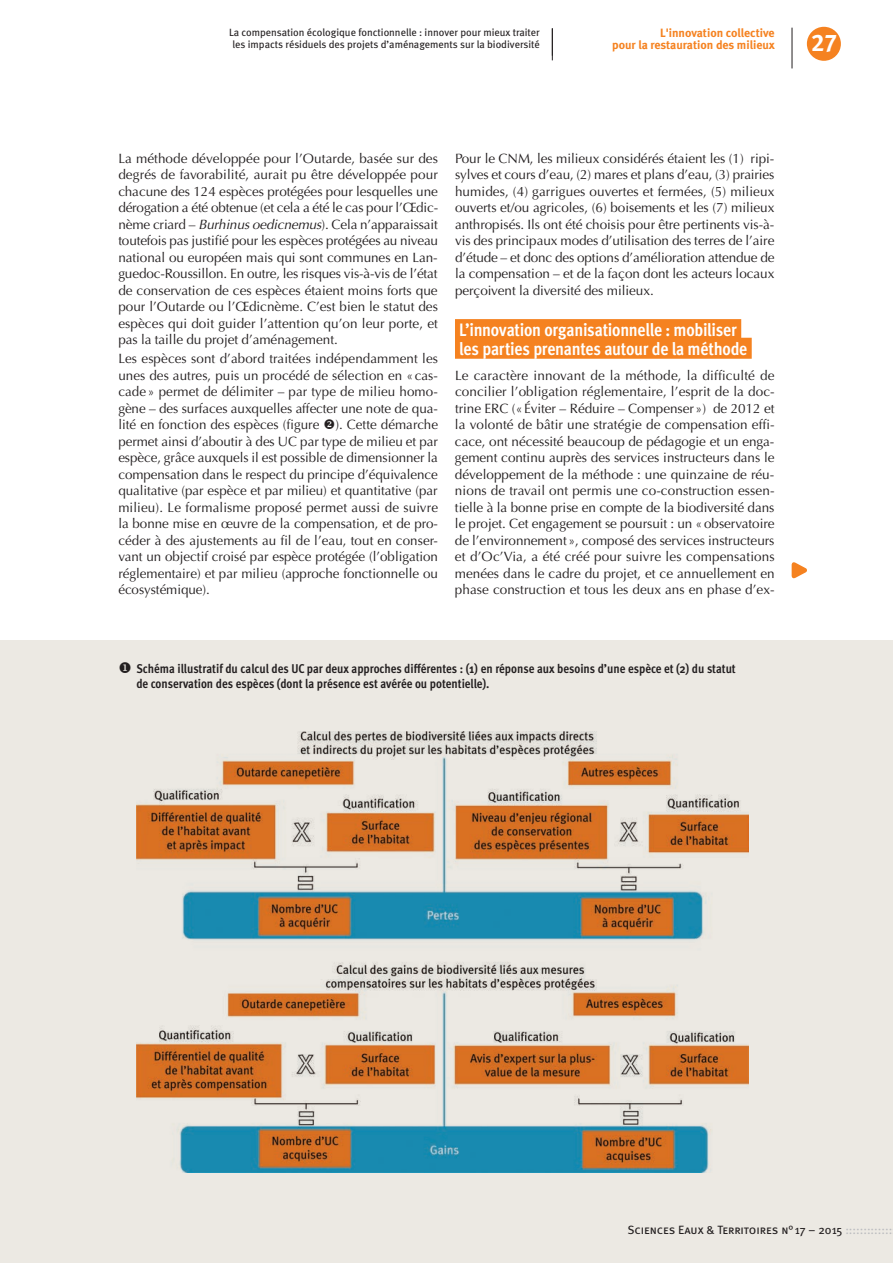
<style>
.page{position:relative;width:893px;height:1263px;background:#fff}
.page>*{position:absolute;margin:0;border:0;box-sizing:border-box;transform-origin:0 0}
.t1{font:24px "Meta Bold Caps Expert";color:#fff}
.t2{font:700 18px/18.6px "Meta Cond OT";letter-spacing:-.015em;color:#fff}
.t3{font:13.5px/16.5px "Optima";color:#231f20;text-align:justify}
.t4{font:700 12.75px/15px "Meta Cond OT";color:#231f20}
.t5{font:700 12px/12px "Meta";color:#f58220;text-align:right}
.t6{font:12px "Meta Book Caps";letter-spacing:-.005em;color:#231f20}
.t7{font:10.5px/12px "Meta Book LF";color:#231f20;text-align:center}
.s1{font-style:italic}
.s2{color:#bcbdc0}
</style>
<div class="page">
<svg style="left:791px;top:562px;width:16px;height:17px"></svg>
<div style="left:0;top:640px;width:893px;height:623px;background:#ece9e3"></div>
<div style="left:455px;top:319px;width:286px;height:21px;background:#f58220"></div>
<div style="left:455px;top:338px;width:297px;height:21px;background:#f58220"></div>
<img style="left:136px;top:731px;width:612px;height:441px">
<hr style="left:552px;top:28px;width:1px;height:32px;background:#231f20">
<div style="left:807px;top:27px;width:34px;height:34px;background:#f58220;border-radius:50%"></div>
<hr style="left:792px;top:28px;width:1px;height:40px;background:#231f20">
<p class="t7" style="left:229px;top:26px;width:312px">La compensation écologique fonctionnelle : innover pour mieux traiter les impacts résiduels des projets d’aménagements sur la biodiversité</p>
<p class="t5" style="left:612px;top:27px;width:164px">L'innovation collective<br>pour la restauration des milieux</p>
<h1 class="t1" style="left:811px;top:28px;width:27px">27</h1>
<p class="t3" style="left:118px;top:150px;width:321px">La méthode développée pour l’Outarde, basée sur des degrés de favorabilité, aurait pu être développée pour chacune des 124 espèces protégées pour lesquelles une dérogation a été obtenue (et cela a été le cas pour l’Œdic&shy;nème criard – <span class="s1">Burhinus oedicnemus</span>). Cela n’apparaissait toutefois pas justifié pour les espèces protégées au niveau national ou européen mais qui sont communes en Lan&shy;guedoc-Roussillon. En outre, les risques vis-à-vis de l’état de conservation de ces espèces étaient moins forts que pour l’Outarde ou l’Œdicnème. C’est bien le statut des espèces qui doit guider l’attention qu’on leur porte, et pas la taille du projet d’aménagement.</p>
<p class="t3" style="left:118px;top:350px;width:321px">Les espèces sont d’abord traitées indépendamment les unes des autres, puis un procédé de sélection en «cas&shy;cade » permet de délimiter – par type de milieu homo&shy;gène – des surfaces auxquelles affecter une note de qua&shy;lité en fonction des espèces (figure ❖). Cette démarche permet ainsi d’aboutir à des UC par type de milieu et par espèce, grâce auxquels il est possible de dimensionner la compensation dans le respect du principe d’équivalence qualitative (par espèce et par milieu) et quantitative (par milieu). Le formalisme proposé permet aussi de suivre la bonne mise en œuvre de la compensation, et de pro&shy;céder à des ajustements au fil de l’eau, tout en conser&shy;vant un objectif croisé par espèce protégée (l’obligation réglementaire) et par milieu (approche fonctionnelle ou écosystémique).</p>
<p class="t3" style="left:455px;top:150px;width:321px">Pour le CNM, les milieux considérés étaient les (1) ripi&shy;sylves et cours d’eau, (2) mares et plans d’eau, (3) prairies humides, (4) garrigues ouvertes et fermées, (5) milieux ouverts et/ou agricoles, (6) boisements et les (7) milieux anthropisés. Ils ont été choisis pour être pertinents vis-à&shy;vis des principaux modes d’utilisation des terres de l’aire d’étude – et donc des options d’amélioration attendue de la compensation – et de la façon dont les acteurs locaux perçoivent la diversité des milieux.</p>
<h2 class="t2" style="left:459px;top:321px;width:290px">L’innovation organisationnelle : mobiliser les parties prenantes autour de la méthode</h2>
<p class="t3" style="left:455px;top:367px;width:321px">Le caractère innovant de la méthode, la difficulté de concilier l’obligation réglementaire, l’esprit de la doc&shy;trine ERC («Éviter – Réduire – Compenser») de 2012 et la volonté de bâtir une stratégie de compensation effi&shy;cace, ont nécessité beaucoup de pédagogie et un enga&shy;gement continu auprès des services instructeurs dans le développement de la méthode : une quinzaine de réu&shy;nions de travail ont permis une co-construction essen&shy;tielle à la bonne prise en compte de la biodiversité dans le projet. Cet engagement se poursuit : un «observatoire de l’environnement», composé des services instructeurs et d’Oc’Via, a été créé pour suivre les compensations menées dans le cadre du projet, et ce annuellement en phase construction et tous les deux ans en phase d’ex-</p>
<p class="t4" style="left:136px;top:661px;width:601px;text-indent:-18px">◆ Schéma illustratif du calcul des UC par deux approches différentes : (1) en réponse aux besoins d’une espèce et (2) du statut de conservation des espèces (dont la présence est avérée ou potentielle).</p>
<p class="t6" style="left:627px;top:1223px;width:266px">Sciences Eaux &amp; Territoires n° 17 – 2015 <span class="s2">:::::::::::::</span></p>
</div>
